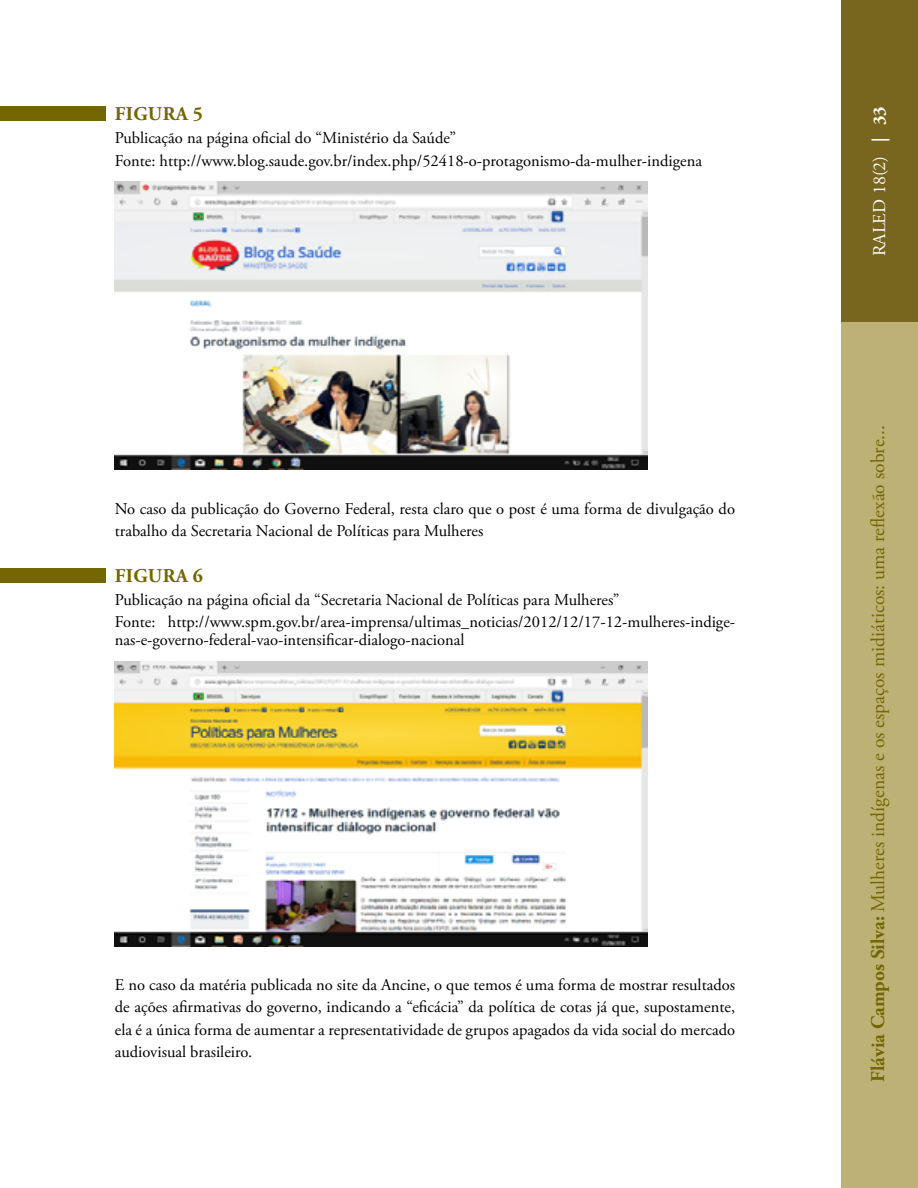
<style>
.page{position:relative;width:918px;height:1188px;background:#fff}
.page>*{position:absolute;margin:0;border:0;box-sizing:border-box;transform-origin:0 0}
.t1{font:19.5px "Adobe Garamond Pro";letter-spacing:-.005em;color:#746600}
.t2{font:700 19.5px "Adobe Garamond Pro";letter-spacing:.015em;color:#746600}
.t3{font:18px "Adobe Garamond Pro";color:#fff}
.t4{font:16.5px/22.5px "Adobe Garamond Pro";color:#000}
.s1{font-weight:700}
</style>
<div class="page">
<div style="left:841px;top:0;width:77px;height:1188px;background:#beb175"></div>
<div style="left:841px;top:0;width:77px;height:322px;background:#78651e"></div>
<div style="left:0;top:106px;width:106px;height:14px;background:#746600"></div>
<div style="left:0;top:568px;width:106px;height:14px;background:#746600"></div>
<img style="left:115px;top:182px;width:533px;height:288px">
<img style="left:115px;top:661px;width:533px;height:285px">
<p class="t2" style="left:115px;top:103px;width:90px">FIGURA 5</p>
<p class="t4" style="left:115px;top:127px;width:589px">Publicação na página oficial do “Ministério da Saúde”<br>Fonte: http://www.blog.saude.gov.br/index.php/52418-o-protagonismo-da-mulher-indigena</p>
<p class="t4" style="left:115px;top:498px;width:622px">No caso da publicação do Governo Federal, resta claro que o post é uma forma de divulgação do trabalho da Secretaria Nacional de Políticas para Mulheres</p>
<p class="t2" style="left:115px;top:565px;width:90px">FIGURA 6</p>
<p class="t4" style="left:115px;top:589px;width:622px">Publicação na página oficial da “Secretaria Nacional de Políticas para Mulheres”<br>Fonte: http://www.spm.gov.br/area-imprensa/ultimas_noticias/2012/12/17-12-mulheres-indige-</p>
<p class="t4" style="left:115px;top:630px;width:351px">nas-e-governo-federal-vao-intensificar-dialogo-nacional</p>
<p class="t4" style="left:115px;top:974px;width:622px;text-align:justify">E no caso da matéria publicada no site da Ancine, o que temos é uma forma de mostrar resultados de ações afirmativas do governo, indicando a “eficácia” da política de cotas já que, supostamente, ela é a única forma de aumentar a representatividade de grupos apagados da vida social do mercado audiovisual brasileiro.</p>
<p class="t3" style="left:869px;top:256px;width:151px;rotate:-90deg">RALED 18(2) <span class="s1">| 33</span></p>
<p class="t1" style="left:866px;top:1082px;width:658px;rotate:-90deg"><span class="s1">Flávia Campos Silva:</span> Mulheres indígenas e os espaços midiáticos: uma reflexão sobre...</p>
</div>
